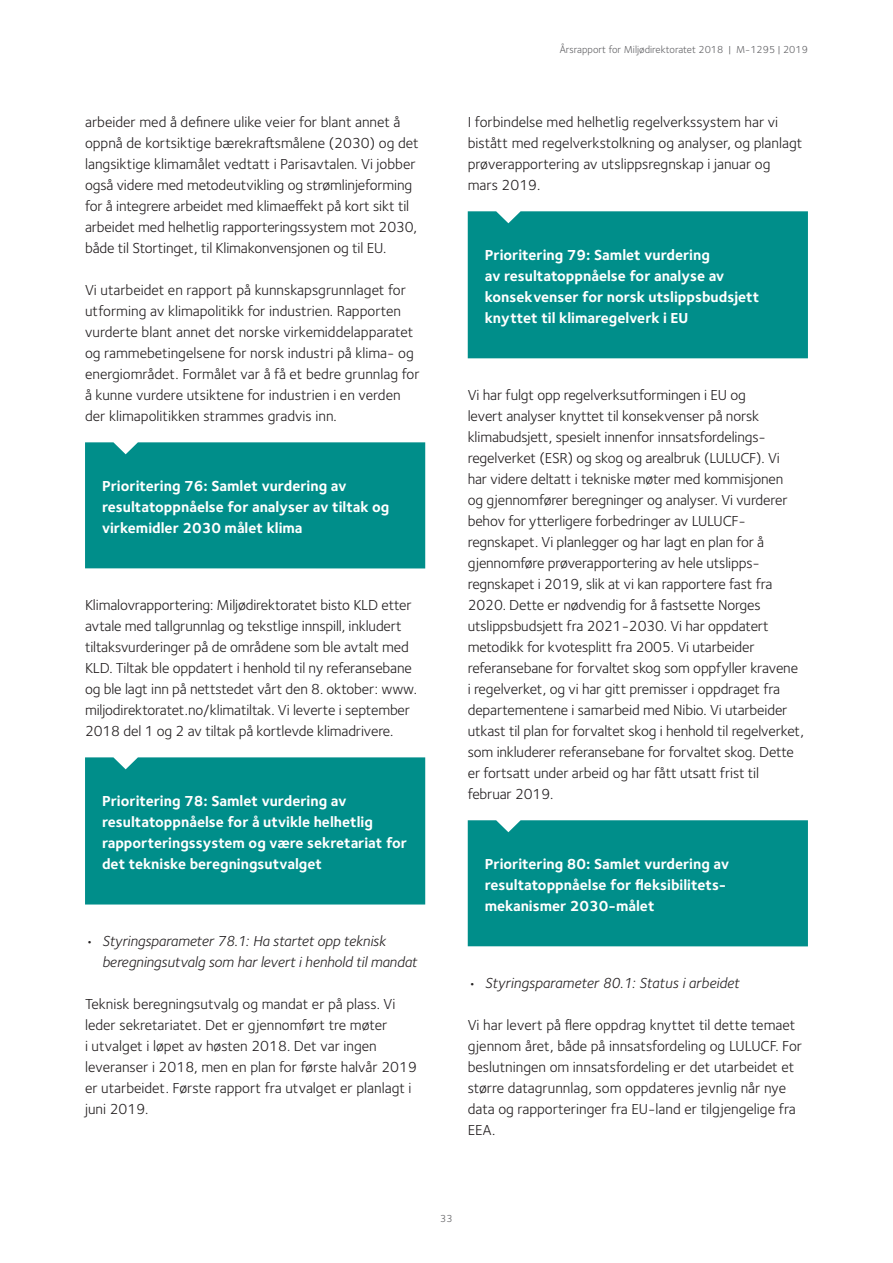
<style>
.page{position:relative;width:893px;height:1263px;background:#fff}
.page>*{position:absolute;margin:0;border:0;box-sizing:border-box;transform-origin:0 0}
.t1{font:15px/21px "Foundry Sterling";letter-spacing:-.01em;color:#231f20}
.t2{font:700 15px/21px "Foundry Sterling";color:#fff}
.t3{font:italic 15px/21px "Foundry Sterling";letter-spacing:-.01em;color:#231f20}
.t4{font:10.5px "Foundry Sterling";color:#636366}
</style>
<div class="page">
<div style="left:85px;top:442px;width:340px;height:126px;background:#008e8a"></div>
<div style="left:468px;top:820px;width:340px;height:126px;background:#008e8a"></div>
<div style="left:468px;top:211px;width:340px;height:147px;background:#008e8a"></div>
<div style="left:85px;top:757px;width:340px;height:147px;background:#008e8a"></div>
<p class="t1" style="left:85px;top:112px;width:335px">arbeider med å definere ulike veier for blant annet å oppnå de kortsiktige bærekraftsmålene (2030) og det langsiktige klimamålet vedtatt i Parisavtalen. Vi jobber også videre med metodeutvikling og strømlinjeforming for å integrere arbeidet med klimaeffekt på kort sikt til arbeidet med helhetlig rapporteringssystem mot 2030, både til Stortinget, til Klimakonvensjonen og til EU.</p>
<p class="t1" style="left:85px;top:280px;width:336px">Vi utarbeidet en rapport på kunnskapsgrunnlaget for utforming av klimapolitikk for industrien. Rapporten vurderte blant annet det norske virkemiddelapparatet og rammebetingelsene for norsk industri på klima- og energiområdet. Formålet var å få et bedre grunnlag for å kunne vurdere utsiktene for industrien i en verden der klimapolitikken strammes gradvis inn.</p>
<p class="t2" style="left:102px;top:476px;width:289px">Prioritering 76: Samlet vurdering av resultatoppnåelse for analyser av tiltak og virkemidler 2030 målet klima</p>
<p class="t1" style="left:85px;top:595px;width:334px">Klimalovrapportering: Miljødirektoratet bisto KLD etter avtale med tallgrunnlag og tekstlige innspill, inkludert tiltaksvurderinger på de områdene som ble avtalt med KLD. Tiltak ble oppdatert i henhold til ny referansebane og ble lagt inn på nettstedet vårt den 8. oktober: www. miljodirektoratet.no/klimatiltak. Vi leverte i september 2018 del 1 og 2 av tiltak på kortlevde klimadrivere.</p>
<p class="t2" style="left:102px;top:791px;width:307px">Prioritering 78: Samlet vurdering av resultatoppnåelse for å utvikle helhetlig rapporteringssystem og være sekretariat for det tekniske beregningsutvalget</p>
<p class="t3" style="left:102px;top:931px;width:317px;text-indent:-17px">• Styringsparameter 78.1: Ha startet opp teknisk beregningsutvalg som har levert i henhold til mandat</p>
<p class="t1" style="left:85px;top:994px;width:333px">Teknisk beregningsutvalg og mandat er på plass. Vi leder sekretariatet. Det er gjennomført tre møter<br>i utvalget i løpet av høsten 2018. Det var ingen leveranser i 2018, men en plan for første halvår 2019 er utarbeidet. Første rapport fra utvalget er planlagt i juni 2019.</p>
<p class="t4" style="left:560px;top:43px;width:250px">Årsrapport for Miljødirektoratet 2018 | M-1295 | 2019</p>
<p class="t1" style="left:468px;top:112px;width:336px">I forbindelse med helhetlig regelverkssystem har vi bistått med regelverkstolkning og analyser, og planlagt prøverapportering av utslippsregnskap i januar og mars 2019.</p>
<p class="t2" style="left:485px;top:245px;width:276px">Prioritering 79: Samlet vurdering<br>av resultatoppnåelse for analyse av konsekvenser for norsk utslippsbudsjett knyttet til klimaregelverk i EU</p>
<p class="t1" style="left:468px;top:385px;width:338px">Vi har fulgt opp regelverksutformingen i EU og<br>levert analyser knyttet til konsekvenser på norsk klimabudsjett, spesielt innenfor innsatsfordelings&shy;regelverket (ESR) og skog og arealbruk (LULUCF). Vi<br>har videre deltatt i tekniske møter med kommisjonen<br>og gjennomfører beregninger og analyser. Vi vurderer behov for ytterligere forbedringer av LULUCF&shy;regnskapet. Vi planlegger og har lagt en plan for å gjennomføre prøverapportering av hele utslipps&shy;regnskapet i 2019, slik at vi kan rapportere fast fra 2020. Dette er nødvendig for å fastsette Norges utslippsbudsjett fra 2021-2030. Vi har oppdatert metodikk for kvotesplitt fra 2005. Vi utarbeider referansebane for forvaltet skog som oppfyller kravene i regelverket, og vi har gitt premisser i oppdraget fra departementene i samarbeid med Nibio. Vi utarbeider utkast til plan for forvaltet skog i henhold til regelverket, som inkluderer referansebane for forvaltet skog. Dette er fortsatt under arbeid og har fått utsatt frist til februar 2019.</p>
<p class="t2" style="left:485px;top:854px;width:246px">Prioritering 80: Samlet vurdering av resultatoppnåelse for fleksibilitets&shy;mekanismer 2030-målet</p>
<p class="t3" style="left:468px;top:973px;width:273px">• Styringsparameter 80.1: Status i arbeidet</p>
<p class="t1" style="left:468px;top:1015px;width:336px">Vi har levert på flere oppdrag knyttet til dette temaet gjennom året, både på innsatsfordeling og LULUCF. For beslutningen om innsatsfordeling er det utarbeidet et større datagrunnlag, som oppdateres jevnlig når nye data og rapporteringer fra EU-land er tilgjengelige fra EEA.</p>
<p class="t4" style="left:440px;top:1212px;width:14px">33</p>
</div>
